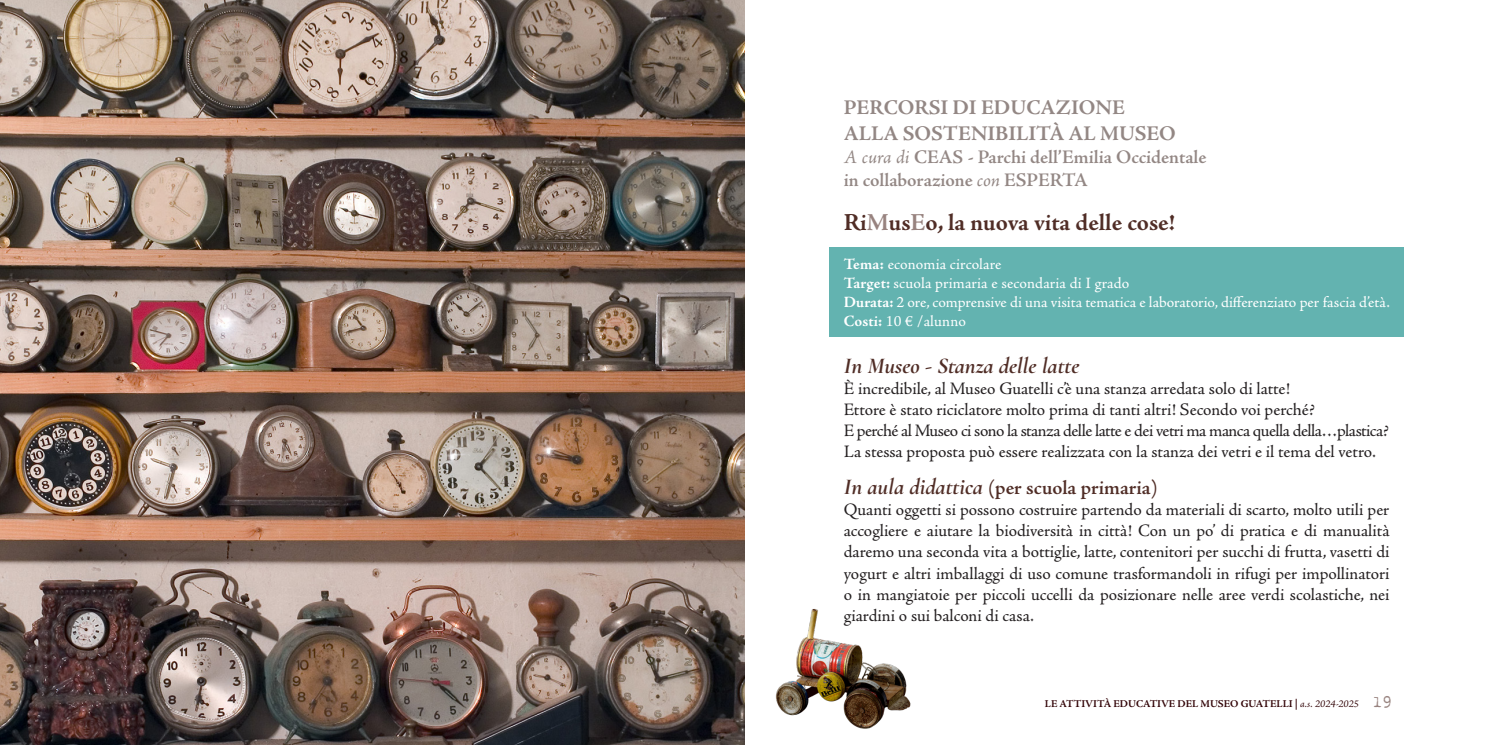
<style>
.page{position:relative;width:1489px;height:745px;background:#fff}
.page>*{position:absolute;margin:0;border:0;box-sizing:border-box;transform-origin:0 0}
.T2-B{font:700 24.5px "Adobe Jenson Pro";letter-spacing:-.005em;color:#502d26}
.T3{font:italic 700 22.75px "Cormorant";color:#502d26}
.T1{font:700 21px "Adobe Jenson Pro";color:#938784}
.T3-2{font:600 20.47px "Adobe Jenson Pro";color:#502d26}
.t1{font:600 19.25px "Adobe Jenson Pro";letter-spacing:-.005em;color:#938784}
.testo{font:17.5px/21px "Adobe Jenson Pro";letter-spacing:-.005em;color:#231f20;text-align:justify}
.testo-2{font:17.5px "Adobe Jenson Pro";letter-spacing:-.03em;color:#231f20}
.t2{font:15.75px "Adobe Jenson Pro";color:#fff}
.t3{font:700 10.5px "Adobe Jenson Pro";color:#310306}
.s1{font-weight:400;font-style:italic}
.s2{color:#98837f}
.s3{font-weight:700}
.s4{font-family:"Cormorant";font-weight:700;font-style:italic;font-size:22.75px}
.s5{font-family:"Trixie Text";font-weight:400;font-size:17.5px;color:#98837f}
</style>
<div class="page">
<div style="left:829px;top:247px;width:574px;height:89px;background:#63b3b0"></div>
<img style="left:0;top:0;width:744px;height:744px">
<img style="left:732px;top:600px;width:179px;height:139px">
<p class="T1" style="left:843px;top:96px;width:283px">PERCORSI DI EDUCAZIONE</p>
<p class="T1" style="left:843px;top:121px;width:333px">ALLA SOSTENIBILITÀ AL MUSEO</p>
<p class="t1" style="left:843px;top:146px;width:364px"><span class="s1">A cura di</span> CEAS - Parchi dell’Emilia Occidentale</p>
<p class="t1" style="left:843px;top:169px;width:246px">in collaborazione <span class="s1">con</span> ESPERTA</p>
<p class="T2-B" style="left:843px;top:208px;width:333px">Ri<span class="s2">M</span>us<span class="s2">E</span>o, la nuova vita delle cose!</p>
<p class="t2" style="left:843px;top:255px;width:159px"><span class="s3">Tema:</span> economia circolare</p>
<p class="t2" style="left:843px;top:274px;width:287px"><span class="s3">Target:</span> scuola primaria e secondaria di I grado</p>
<p class="t2" style="left:843px;top:293px;width:547px"><span class="s3">Durata:</span> 2 ore, comprensive di una visita tematica e laboratorio, differenziato per fascia d’età.</p>
<p class="t2" style="left:843px;top:312px;width:124px"><span class="s3">Costi:</span> 10 € /alunno</p>
<p class="T3" style="left:843px;top:351px;width:237px">In Museo - Stanza delle latte</p>
<p class="testo" style="left:843px;top:378px;width:448px">È incredibile, al Museo Guatelli c’è una stanza arredata solo di latte!</p>
<p class="testo" style="left:843px;top:399px;width:472px">Ettore è stato riciclatore molto prima di tanti altri! Secondo voi perché?</p>
<p class="testo-2" style="left:843px;top:420px;width:546px">E perché al Museo ci sono la stanza delle latte e dei vetri ma manca quella della…plastica?</p>
<p class="testo" style="left:843px;top:441px;width:533px">La stessa proposta può essere realizzata con la stanza dei vetri e il tema del vetro.</p>
<p class="T3-2" style="left:843px;top:476px;width:315px"><span class="s4">In aula didattica</span> (per scuola primaria)</p>
<p class="testo" style="left:843px;top:499px;width:547px">Quanti oggetti si possono costruire partendo da materiali di scarto, molto utili per accogliere e aiutare la biodiversità in città! Con un po’ di pratica e di manualità daremo una seconda vita a bottiglie, latte, contenitori per succhi di frutta, vasetti di yogurt e altri imballaggi di uso comune trasformandoli in rifugi per impollinatori o in mangiatoie per piccoli uccelli da posizionare nelle aree verdi scolastiche, nei giardini o sui balconi di casa.</p>
<p class="t3" style="left:1044px;top:697px;width:348px">LE ATTIVITÀ EDUCATIVE DEL MUSEO GUATELLI | <span class="s1">a.s. 2024-2025</span> <span class="s5">19</span></p>
</div>
